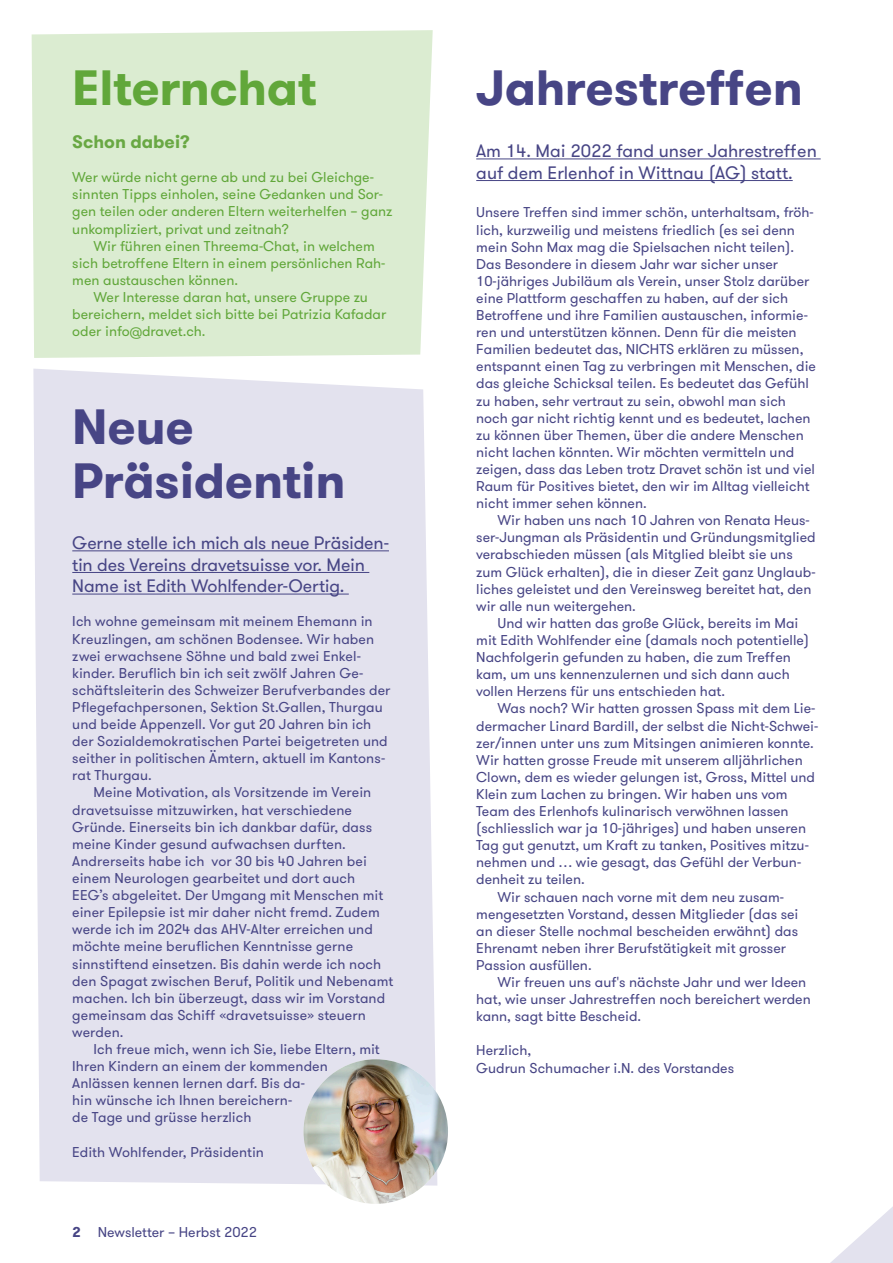
<style>
.page{position:relative;width:893px;height:1263px;background:#fff}
.page>*{position:absolute;margin:0;border:0;box-sizing:border-box;transform-origin:0 0}
.Titel__violett{font:700 49.5px/54px "GT Walsheim";letter-spacing:-.005em;color:#474585}
.titel__grün{font:700 49.5px "GT Walsheim";letter-spacing:-.005em;color:#61a73a}
.Einleitung__violett{font:18px/21.6px "GT Walsheim";letter-spacing:-.01em;color:#474585}
.Untertitel__grün{font:700 18px "GT Walsheim";color:#69a843}
.Untertitel__violett{font:14.25px/17.1px "GT Walsheim";color:#474585}
.t1{font:14.25px/17.1px "GT Walsheim";color:#61a73a}
.t2{font:700 14.25px "GT Walsheim";color:#474585}
</style>
<div class="page">
<svg style="left:830px;top:1207px;width:63px;height:56px"></svg>
<div style="left:32px;top:30px;width:401px;height:328px;background:#dbecd1"></div>
<div style="left:33px;top:369px;width:404px;height:816px;background:#e3e2ee"></div>
<hr style="left:72px;top:550px;width:317px;height:1px;background:#474585">
<hr style="left:72px;top:572px;width:297px;height:1px;background:#474585">
<hr style="left:72px;top:594px;width:277px;height:1px;background:#474585">
<img style="left:303px;top:1059px;width:145px;height:145px;border-radius:72px">
<hr style="left:476px;top:158px;width:345px;height:1px;background:#474585">
<hr style="left:476px;top:180px;width:317px;height:1px;background:#474585">
<p class="titel__grün" style="left:72px;top:56px;width:246px">Elternchat</p>
<p class="Untertitel__grün" style="left:72px;top:130px;width:119px">Schon dabei?</p>
<p class="t1" style="left:72px;top:169px;width:322px">Wer würde nicht gerne ab und zu bei Gleichge&shy;sinnten Tipps einholen, seine Gedanken und Sor&shy;gen teilen oder anderen Eltern weiterhelfen – ganz unkompliziert, privat und zeitnah?</p>
<p class="t1" style="left:72px;top:237px;width:315px;text-indent:21px">Wir führen einen Threema-Chat, in welchem sich betroffene Eltern in einem persönlichen Rah&shy;men austauschen können.</p>
<p class="t1" style="left:72px;top:289px;width:316px;text-indent:21px">Wer Interesse daran hat, unsere Gruppe zu bereichern, meldet sich bitte bei Patrizia Kafadar oder info@dravet.ch.</p>
<p class="Titel__violett" style="left:72px;top:400px;width:275px">Neue<br>Präsidentin</p>
<p class="Einleitung__violett" style="left:72px;top:532px;width:318px">Gerne stelle ich mich als neue Präsiden&shy;tin des Vereins dravetsuisse vor. Mein<br>Name ist Edith Wohlfender-Oertig.</p>
<p class="Untertitel__violett" style="left:72px;top:613px;width:320px">Ich wohne gemeinsam mit meinem Ehemann in Kreuzlingen, am schönen Bodensee. Wir haben zwei erwachsene Söhne und bald zwei Enkel&shy;kinder. Beruflich bin ich seit zwölf Jahren Ge&shy;schäftsleiterin des Schweizer Berufverbandes der Pflegefachpersonen, Sektion St.Gallen, Thurgau und beide Appenzell. Vor gut 20 Jahren bin ich der Sozialdemokratischen Partei beigetreten und seither in politischen Ämtern, aktuell im Kantons&shy;rat Thurgau.</p>
<p class="Untertitel__violett" style="left:72px;top:784px;width:322px;text-indent:21px">Meine Motivation, als Vorsitzende im Verein dravetsuisse mitzuwirken, hat verschiedene Gründe. Einerseits bin ich dankbar dafür, dass meine Kinder gesund aufwachsen durften.<br>Andrerseits habe ich vor 30 bis 40 Jahren bei einem Neurologen gearbeitet und dort auch EEG’s abgeleitet. Der Umgang mit Menschen mit einer Epilepsie ist mir daher nicht fremd. Zudem werde ich im 2024 das AHV-Alter erreichen und möchte meine beruflichen Kenntnisse gerne sinnstiftend einsetzen. Bis dahin werde ich noch den Spagat zwischen Beruf, Politik und Nebenamt machen. Ich bin überzeugt, dass wir im Vorstand gemeinsam das Schiff «dravetsuisse» steuern werden.</p>
<p class="Untertitel__violett" style="left:72px;top:1041px;width:309px;text-indent:21px">Ich freue mich, wenn ich Sie, liebe Eltern, mit Ihren Kindern an einem der kommenden Anlässen kennen lernen darf. Bis da-<br>hin wünsche ich Ihnen bereichern-<br>de Tage und grüsse herzlich</p>
<p class="Untertitel__violett" style="left:72px;top:1143px;width:193px">Edith Wohlfender, Präsidentin</p>
<p class="t2" style="left:72px;top:1222px;width:10px">2</p>
<p class="Untertitel__violett" style="left:98px;top:1223px;width:161px">Newsletter – Herbst 2022</p>
<p class="Titel__violett" style="left:476px;top:61px;width:328px">Jahrestreffen</p>
<p class="Einleitung__violett" style="left:476px;top:140px;width:342px">Am 14. Mai 2022 fand unser Jahrestreffen auf dem Erlenhof in Wittnau (AG) statt.</p>
<p class="Untertitel__violett" style="left:476px;top:204px;width:341px">Unsere Treffen sind immer schön, unterhaltsam, fröh&shy;lich, kurzweilig und meistens friedlich (es sei denn mein Sohn Max mag die Spielsachen nicht teilen).<br>Das Besondere in diesem Jahr war sicher unser 10-jähriges Jubiläum als Verein, unser Stolz darüber eine Plattform geschaffen zu haben, auf der sich Betroffene und ihre Familien austauschen, informie&shy;ren und unterstützen können. Denn für die meisten Familien bedeutet das, NICHTS erklären zu müssen, entspannt einen Tag zu verbringen mit Menschen, die das gleiche Schicksal teilen. Es bedeutet das Gefühl zu haben, sehr vertraut zu sein, obwohl man sich noch gar nicht richtig kennt und es bedeutet, lachen zu können über Themen, über die andere Menschen nicht lachen könnten. Wir möchten vermitteln und zeigen, dass das Leben trotz Dravet schön ist und viel Raum für Positives bietet, den wir im Alltag vielleicht nicht immer sehen können.</p>
<p class="Untertitel__violett" style="left:476px;top:512px;width:341px;text-indent:21px">Wir haben uns nach 10 Jahren von Renata Heus&shy;ser-Jungman als Präsidentin und Gründungsmitglied verabschieden müssen (als Mitglied bleibt sie uns zum Glück erhalten), die in dieser Zeit ganz Unglaub&shy;liches geleistet und den Vereinsweg bereitet hat, den wir alle nun weitergehen.</p>
<p class="Untertitel__violett" style="left:476px;top:615px;width:334px;text-indent:21px">Und wir hatten das große Glück, bereits im Mai mit Edith Wohlfender eine (damals noch potentielle)<br>Nachfolgerin gefunden zu haben, die zum Treffen kam, um uns kennenzulernen und sich dann auch vollen Herzens für uns entschieden hat.</p>
<p class="Untertitel__violett" style="left:476px;top:700px;width:344px;text-indent:21px">Was noch? Wir hatten grossen Spass mit dem Lie&shy;dermacher Linard Bardill, der selbst die Nicht-Schwei&shy;zer/innen unter uns zum Mitsingen animieren konnte.<br>Wir hatten grosse Freude mit unserem alljährlichen Clown, dem es wieder gelungen ist, Gross, Mittel und Klein zum Lachen zu bringen. Wir haben uns vom Team des Erlenhofs kulinarisch verwöhnen lassen (schliesslich war ja 10-jähriges) und haben unseren Tag gut genutzt, um Kraft zu tanken, Positives mitzu&shy;nehmen und … wie gesagt, das Gefühl der Verbun&shy;denheit zu teilen.</p>
<p class="Untertitel__violett" style="left:476px;top:888px;width:324px;text-indent:21px">Wir schauen nach vorne mit dem neu zusam&shy;mengesetzten Vorstand, dessen Mitglieder (das sei an dieser Stelle nochmal bescheiden erwähnt) das Ehrenamt neben ihrer Berufstätigkeit mit grosser Passion ausfüllen.</p>
<p class="Untertitel__violett" style="left:476px;top:974px;width:336px;text-indent:21px">Wir freuen uns auf's nächste Jahr und wer Ideen hat, wie unser Jahrestreffen noch bereichert werden kann, sagt bitte Bescheid.</p>
<p class="Untertitel__violett" style="left:476px;top:1042px;width:57px">Herzlich,</p>
<p class="Untertitel__violett" style="left:476px;top:1059px;width:259px">Gudrun Schumacher i.N. des Vorstandes</p>
</div>
